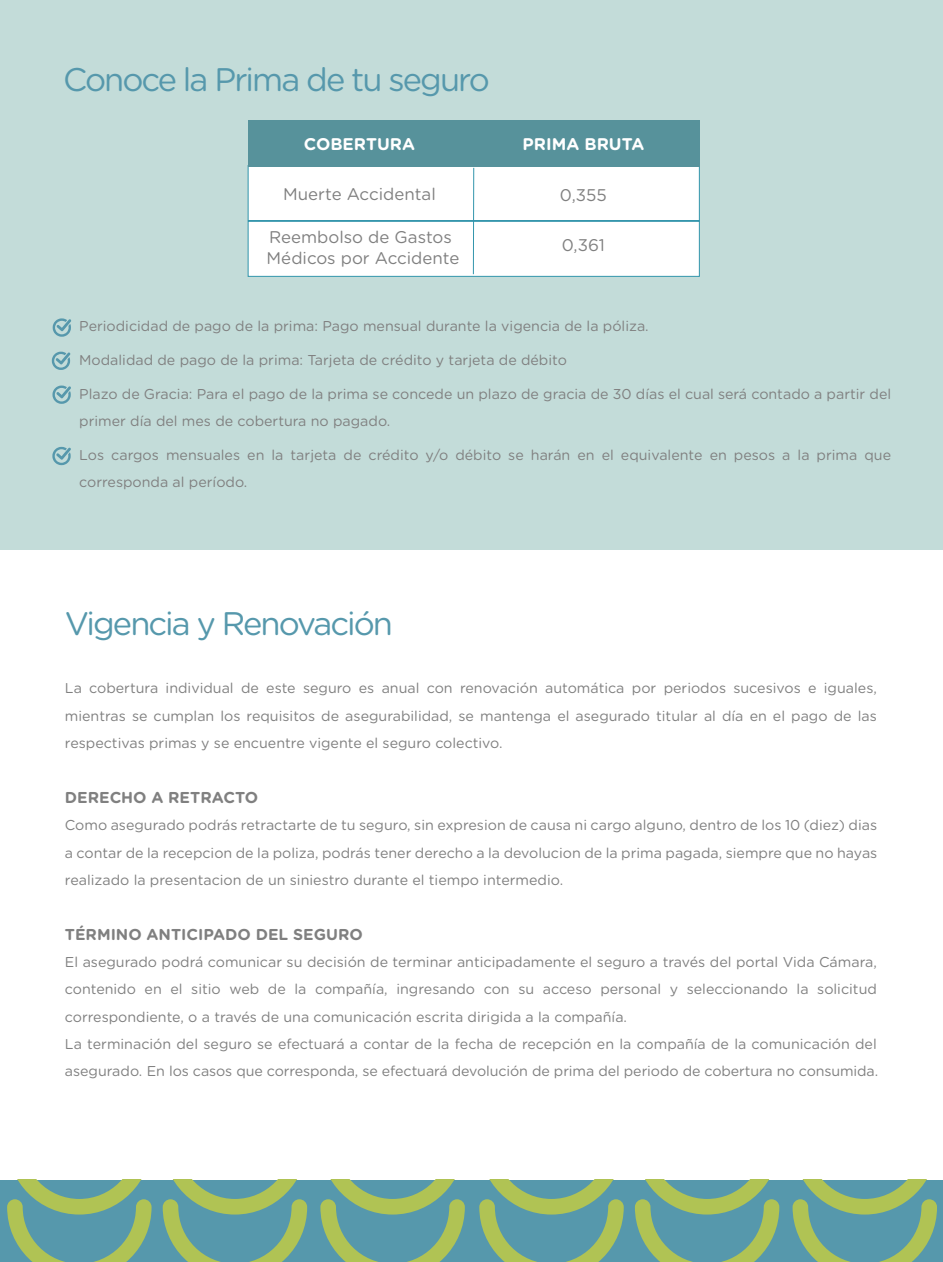
<style>
.page{position:relative;width:943px;height:1262px;background:#fff}
.page>*{position:absolute;margin:0;border:0;box-sizing:border-box;transform-origin:0 0}
.t1{font:32.62px "Gotham Rounded";letter-spacing:-.06em;color:#5698ac}
.t2{font:16.88px/20.2px "Gotham Rounded";color:#808080}
.t3{font:700 16.88px "Gotham Rounded";color:#fff}
.t4{font:700 15.75px "Gotham Rounded";color:#808080}
.t5{font:14.25px/27.3px "Gotham Rounded";color:#808080}
</style>
<div class="page">
<div style="left:0;top:0;width:943px;height:549px;background:#c3dcd9"></div>
<div style="left:0;top:1179px;width:943px;height:82px;background:#5698ac"></div>
<svg style="left:7px;top:1179px;width:144px;height:82px"></svg>
<svg style="left:163px;top:1179px;width:144px;height:82px"></svg>
<svg style="left:320px;top:1179px;width:145px;height:82px"></svg>
<svg style="left:479px;top:1179px;width:144px;height:82px"></svg>
<svg style="left:635px;top:1179px;width:144px;height:82px"></svg>
<svg style="left:792px;top:1179px;width:145px;height:82px"></svg>
<svg style="left:53px;top:318px;width:18px;height:19px"></svg>
<svg style="left:52px;top:351px;width:18px;height:19px"></svg>
<svg style="left:52px;top:385px;width:19px;height:19px"></svg>
<svg style="left:52px;top:447px;width:19px;height:18px"></svg>
<div style="left:248px;top:165px;width:451px;height:56px;background:#fff;border:1px solid #3295ac"></div>
<div style="left:248px;top:120px;width:451px;height:47px;background:#57929b"></div>
<div style="left:248px;top:221px;width:451px;height:56px;background:#fff;border:1px solid #3295ac"></div>
<svg style="left:472px;top:167px;width:2px;height:108px"></svg>
<h1 class="t1" style="left:63px;top:57px;width:428px">Conoce la Prima de tu seguro</h1>
<p class="t3" style="left:304px;top:131px;width:113px">COBERTURA</p>
<p class="t2" style="left:283px;top:184px;width:154px">Muerte Accidental</p>
<p class="t2" style="left:560px;top:184px;width:48px">0,355</p>
<p class="t3" style="left:522px;top:131px;width:123px">PRIMA BRUTA</p>
<p class="t2" style="left:267px;top:226px;width:194px">Reembolso de Gastos<br>Médicos por Accidente</p>
<p class="t2" style="left:562px;top:234px;width:44px">0,361</p>
<p class="t5" style="left:79px;top:312px;width:571px">Periodicidad de pago de la prima: Pago mensual durante la vigencia de la póliza.</p>
<p class="t5" style="left:79px;top:345px;width:489px">Modalidad de pago de la prima: Tarjeta de crédito y tarjeta de débito</p>
<p class="t5" style="left:79px;top:379px;width:813px">Plazo de Gracia: Para el pago de la prima se concede un plazo de gracia de 30 días el cual será contado a partir del primer día del mes de cobertura no pagado.</p>
<p class="t5" style="left:79px;top:440px;width:813px">Los cargos mensuales en la tarjeta de crédito y/o débito se harán en el equivalente en pesos a la prima que corresponda al período.</p>
<h1 class="t1" style="left:65px;top:601px;width:330px">Vigencia y Renovación</h1>
<p class="t5" style="left:65px;top:674px;width:813px;text-align:justify">La cobertura individual de este seguro es anual con renovación automática por periodos sucesivos e iguales, mientras se cumplan los requisitos de asegurabilidad, se mantenga el asegurado titular al día en el pago de las respectivas primas y se encuentre vigente el seguro colectivo.</p>
<p class="t4" style="left:65px;top:785px;width:195px">DERECHO A RETRACTO</p>
<p class="t5" style="left:65px;top:810px;width:814px;text-align:justify">Como asegurado podrás retractarte de tu seguro, sin expresion de causa ni cargo alguno, dentro de los 10 (diez) dias a contar de la recepcion de la poliza, podrás tener derecho a la devolucion de la prima pagada, siempre que no hayas realizado la presentacion de un siniestro durante el tiempo intermedio.</p>
<p class="t4" style="left:65px;top:922px;width:299px">TÉRMINO ANTICIPADO DEL SEGURO</p>
<p class="t5" style="left:65px;top:947px;width:815px">El asegurado podrá comunicar su decisión de terminar anticipadamente el seguro a través del portal Vida Cámara, contenido en el sitio web de la compañía, ingresando con su acceso personal y seleccionando la solicitud correspondiente, o a través de una comunicación escrita dirigida a la compañía.<br>La terminación del seguro se efectuará a contar de la fecha de recepción en la compañía de la comunicación del asegurado. En los casos que corresponda, se efectuará devolución de prima del periodo de cobertura no consumida.</p>
</div>
